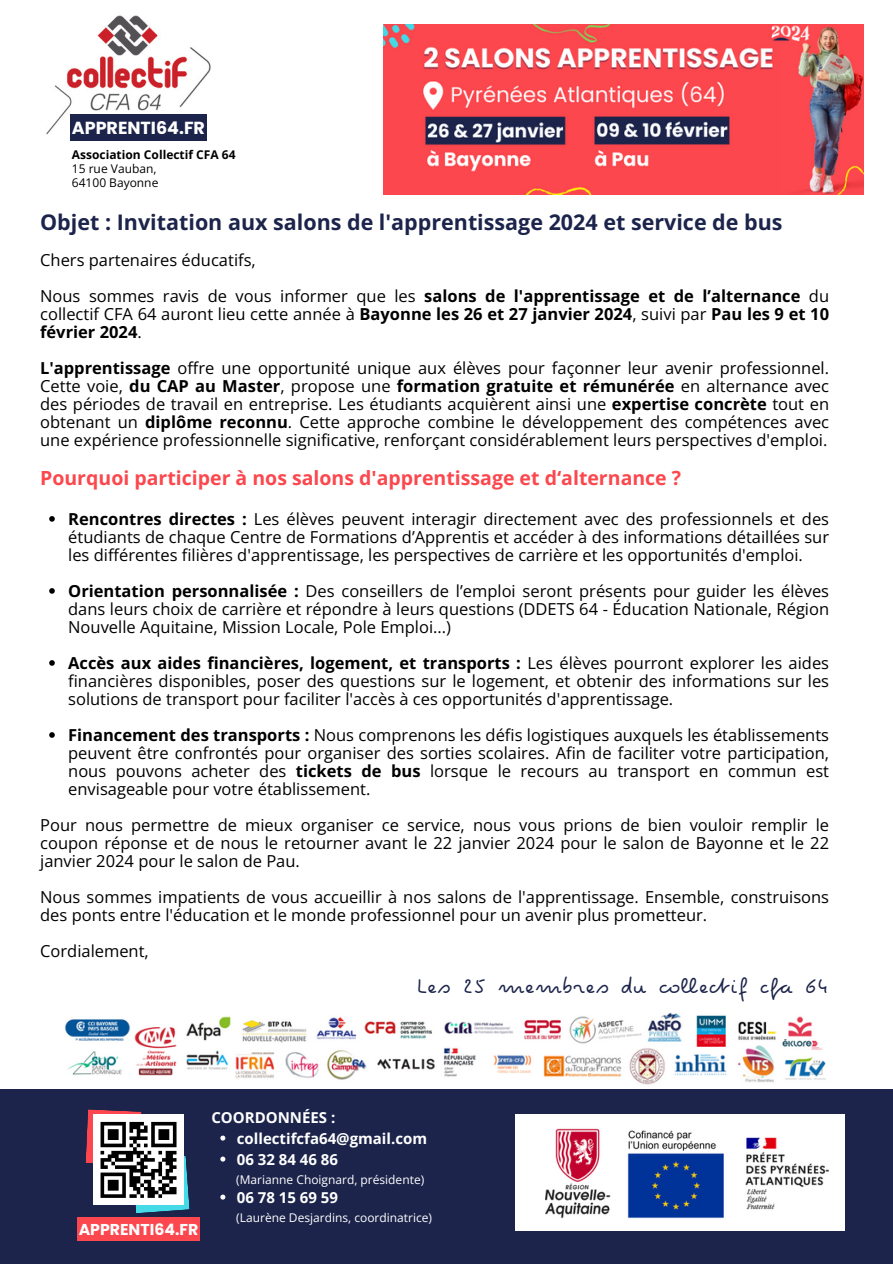
<style>
.page{position:relative;width:893px;height:1264px;background:#fff}
.page>*{position:absolute;margin:0;border:0;box-sizing:border-box;transform-origin:0 0}
.t1{font:25.05px "Pecita";color:#1c244b}
.t2{font:700 21.45px "Open Sans";color:#1c244b}
.t3{font:700 19.5px "Open Sans";color:#fb474d}
.t4{font:700 17.4px "Poppins";color:#fff}
.t5{font:16.5px/18px "Open Sans";color:#000;text-align:justify}
.t6{font:700 16.5px/18px "Open Sans";color:#000;text-align:justify}
.t7{font:700 15.75px "Poppins";color:#fff}
.t8{font:700 15px "Open Sans";color:#fff}
.t9{font:12px "Open Sans";color:#fff}
.t10{font:700 12px "Open Sans";color:#000}
.t11{font:12px "Open Sans";color:#000}
.s1{font-weight:400}
.s2{font-weight:700}
</style>
<div class="page">
<img style="left:46px;top:15px;width:165px;height:120px">
<img style="left:384px;top:25px;width:479px;height:169px">
<div style="left:70px;top:115px;width:137px;height:26px;background:#1c244b"></div>
<svg style="left:49px;top:516px;width:6px;height:5px"></svg>
<svg style="left:49px;top:588px;width:6px;height:5px"></svg>
<svg style="left:49px;top:660px;width:6px;height:5px"></svg>
<svg style="left:49px;top:732px;width:6px;height:5px"></svg>
<div style="left:0;top:1089px;width:892px;height:174px;background:#1c244b"></div>
<svg style="left:86px;top:1109px;width:104px;height:104px;background:#898990"></svg>
<div style="left:515px;top:1114px;width:330px;height:117px;background:#fff"></div>
<img style="left:545px;top:1128px;width:284px;height:91px">
<img style="left:65px;top:1012px;width:761px;height:73px">
<svg style="left:220px;top:1135px;width:5px;height:5px"></svg>
<svg style="left:220px;top:1156px;width:5px;height:5px"></svg>
<svg style="left:220px;top:1194px;width:5px;height:5px"></svg>
<div style="left:77px;top:1217px;width:123px;height:24px;background:#fb474d"></div>
<p class="t4" style="left:72px;top:115px;width:134px">APPRENTI64.FR</p>
<p class="t10" style="left:72px;top:146px;width:165px">Association Collectif CFA 64</p>
<p class="t11" style="left:72px;top:160px;width:86px">15 rue Vauban,</p>
<p class="t11" style="left:72px;top:174px;width:88px">64100 Bayonne</p>
<p class="t2" style="left:40px;top:207px;width:743px">Objet : Invitation aux salons de l'apprentissage 2024 et service de bus</p>
<p class="t5" style="left:40px;top:251px;width:217px">Chers partenaires éducatifs,</p>
<p class="t6" style="left:40px;top:287px;width:790px"><span class="s1">Nous sommes ravis de vous informer que les</span> salons de l'apprentissage et de l’alternance <span class="s1">du collectif CFA 64 auront lieu cette année à</span> Bayonne les 26 et 27 janvier 2024<span class="s1">, suivi par</span> Pau les 9 et 10 février 2024<span class="s1">.</span></p>
<p class="t5" style="left:40px;top:359px;width:790px"><span class="s2">L'apprentissage</span> offre une opportunité unique aux élèves pour façonner leur avenir professionnel.<br>Cette voie, <span class="s2">du CAP au Master</span>, propose une <span class="s2">formation gratuite et rémunérée</span> en alternance avec des périodes de travail en entreprise. Les étudiants acquièrent ainsi une <span class="s2">expertise concrète</span> tout en obtenant un <span class="s2">diplôme reconnu</span>. Cette approche combine le développement des compétences avec une expérience professionnelle significative, renforçant considérablement leurs perspectives d'emploi.</p>
<p class="t3" style="left:40px;top:463px;width:642px">Pourquoi participer à nos salons d'apprentissage et d‘alternance ?</p>
<p class="t5" style="left:68px;top:509px;width:762px"><span class="s2">Rencontres directes :</span> Les élèves peuvent interagir directement avec des professionnels et des étudiants de chaque Centre de Formations d’Apprentis et accéder à des informations détaillées sur les différentes filières d'apprentissage, les perspectives de carrière et les opportunités d'emploi.</p>
<p class="t5" style="left:68px;top:581px;width:762px"><span class="s2">Orientation personnalisée :</span> Des conseillers de l’emploi seront présents pour guider les élèves dans leurs choix de carrière et répondre à leurs questions (DDETS 64 - Éducation Nationale, Région Nouvelle Aquitaine, Mission Locale, Pole Emploi...)</p>
<p class="t5" style="left:68px;top:653px;width:762px"><span class="s2">Accès aux aides financières, logement, et transports :</span> Les élèves pourront explorer les aides financières disponibles, poser des questions sur le logement, et obtenir des informations sur les solutions de transport pour faciliter l'accès à ces opportunités d'apprentissage.</p>
<p class="t5" style="left:68px;top:725px;width:762px"><span class="s2">Financement des transports :</span> Nous comprenons les défis logistiques auxquels les établissements peuvent être confrontés pour organiser des sorties scolaires. Afin de faciliter votre participation, nous pouvons acheter des <span class="s2">tickets de bus</span> lorsque le recours au transport en commun est envisageable pour votre établissement.</p>
<p class="t5" style="left:40px;top:815px;width:790px">Pour nous permettre de mieux organiser ce service, nous vous prions de bien vouloir remplir le coupon réponse et de nous le retourner avant le 22 janvier 2024 pour le salon de Bayonne et le 22 janvier 2024 pour le salon de Pau.</p>
<p class="t5" style="left:40px;top:887px;width:790px">Nous sommes impatients de vous accueillir à nos salons de l'apprentissage. Ensemble, construisons des ponts entre l'éducation et le monde professionnel pour un avenir plus prometteur.</p>
<p class="t5" style="left:40px;top:941px;width:110px">Cordialement,</p>
<p class="t1" style="left:417px;top:976px;width:413px">Les 25 membres du collectif cfa 64</p>
<p class="t7" style="left:79px;top:1217px;width:121px">APPRENTI64.FR</p>
<p class="t8" style="left:211px;top:1106px;width:125px">COORDONNÉES :</p>
<p class="t8" style="left:237px;top:1127px;width:192px">collectifcfa64@gmail.com</p>
<p class="t8" style="left:237px;top:1148px;width:103px">06 32 84 46 86</p>
<p class="t9" style="left:236px;top:1170px;width:189px">(Marianne Choignard, présidente)</p>
<p class="t8" style="left:237px;top:1186px;width:103px">06 78 15 69 59</p>
<p class="t9" style="left:236px;top:1208px;width:197px">(Laurène Desjardins, coordinatrice)</p>
</div>
